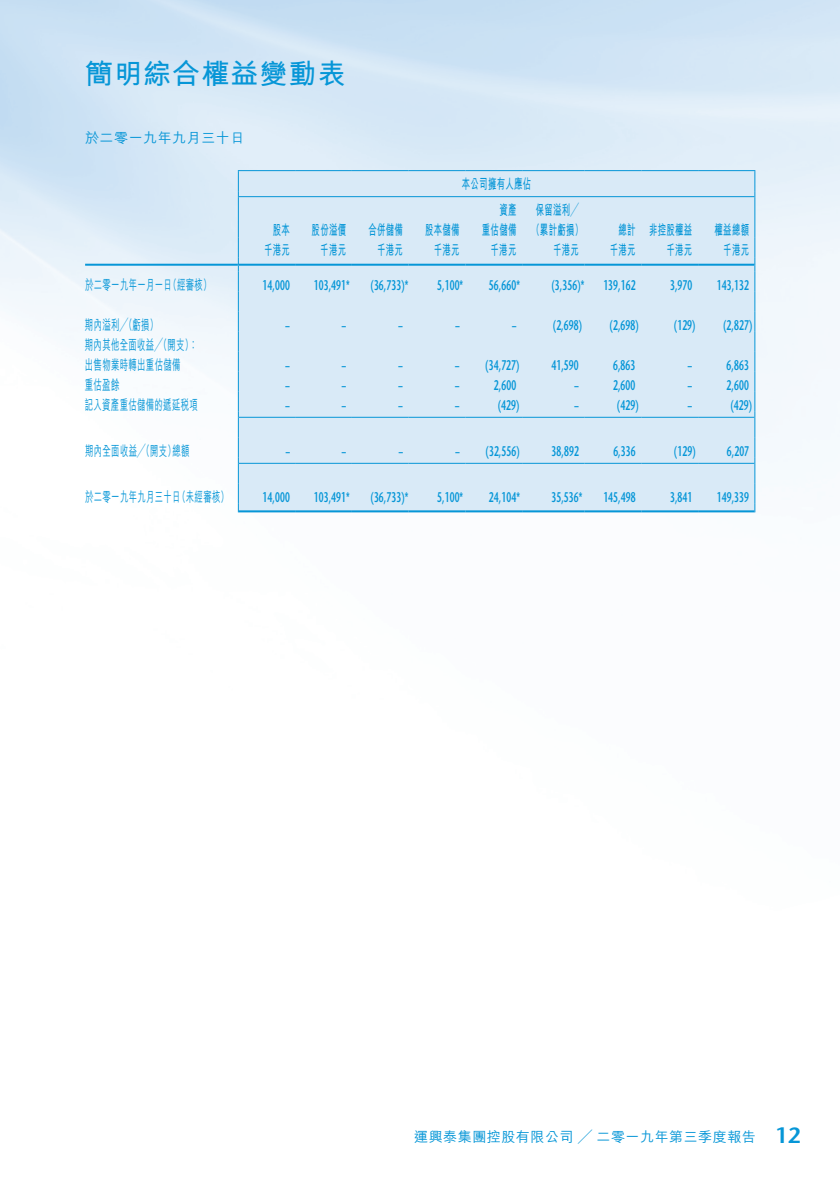
<style>
.page{position:relative;width:840px;height:1191px;background:#fff}
.page>*{position:absolute;margin:0;border:0;box-sizing:border-box;transform-origin:0 0}
.t1{font:700 28px "M Hei HK";letter-spacing:.035em;color:#0696d7}
.t2{font:600 22px "Stone Sans Std";color:#0696d7}
.t3{font:600 14px "Stone Sans Std";letter-spacing:.015em;color:#0696d7;scale:.6 1}
.t4{font:500 14px/20px "M Hei HK";letter-spacing:.035em;color:#0696d7;scale:.6 1}
.t5{font:700 14px/20px "M Hei HK";letter-spacing:.035em;color:#0696d7;text-align:right;scale:.6 1}
.t6{font:500 14px "M Hei HK";letter-spacing:.035em;color:#0696d7}
</style>
<div class="page">
<img style="left:0;top:0;width:839px;height:513px">
<div style="left:239px;top:171px;width:514px;height:339px;background:#d9eaf7"></div>
<hr style="left:238px;top:170px;width:57px;height:1px;background:#0696d7">
<hr style="left:295px;top:170px;width:56px;height:1px;background:#0696d7">
<hr style="left:351px;top:170px;width:57px;height:1px;background:#0696d7">
<hr style="left:408px;top:170px;width:57px;height:1px;background:#0696d7">
<hr style="left:465px;top:170px;width:57px;height:1px;background:#0696d7">
<hr style="left:522px;top:170px;width:62px;height:1px;background:#0696d7">
<hr style="left:584px;top:170px;width:57px;height:1px;background:#0696d7">
<hr style="left:641px;top:170px;width:56px;height:1px;background:#0696d7">
<hr style="left:697px;top:170px;width:57px;height:1px;background:#0696d7">
<svg style="left:238px;top:171px;width:1px;height:26px"></svg>
<svg style="left:753px;top:171px;width:1px;height:26px"></svg>
<hr style="left:238px;top:197px;width:1px;height:40px;background:#0696d7">
<hr style="left:753px;top:197px;width:1px;height:40px;background:#0696d7">
<svg style="left:238px;top:237px;width:1px;height:275px"></svg>
<svg style="left:753px;top:237px;width:1px;height:275px"></svg>
<hr style="left:239px;top:196px;width:514px;height:1px;background:#0696d7">
<hr style="left:85px;top:264px;width:153px;height:2px;background:#0696d7">
<hr style="left:239px;top:264px;width:56px;height:2px;background:#0696d7">
<hr style="left:295px;top:264px;width:56px;height:2px;background:#0696d7">
<hr style="left:351px;top:264px;width:57px;height:2px;background:#0696d7">
<hr style="left:408px;top:264px;width:57px;height:2px;background:#0696d7">
<hr style="left:465px;top:264px;width:57px;height:2px;background:#0696d7">
<hr style="left:522px;top:264px;width:62px;height:2px;background:#0696d7">
<hr style="left:584px;top:264px;width:57px;height:2px;background:#0696d7">
<hr style="left:641px;top:264px;width:56px;height:2px;background:#0696d7">
<hr style="left:697px;top:264px;width:56px;height:2px;background:#0696d7">
<hr style="left:239px;top:417px;width:56px;height:1px;background:#0696d7">
<hr style="left:295px;top:417px;width:56px;height:1px;background:#0696d7">
<hr style="left:351px;top:417px;width:57px;height:1px;background:#0696d7">
<hr style="left:408px;top:417px;width:57px;height:1px;background:#0696d7">
<hr style="left:465px;top:417px;width:57px;height:1px;background:#0696d7">
<hr style="left:522px;top:417px;width:62px;height:1px;background:#0696d7">
<hr style="left:584px;top:417px;width:57px;height:1px;background:#0696d7">
<hr style="left:641px;top:417px;width:56px;height:1px;background:#0696d7">
<hr style="left:697px;top:417px;width:56px;height:1px;background:#0696d7">
<hr style="left:239px;top:463px;width:56px;height:1px;background:#0696d7">
<hr style="left:295px;top:463px;width:56px;height:1px;background:#0696d7">
<hr style="left:351px;top:463px;width:57px;height:1px;background:#0696d7">
<hr style="left:408px;top:463px;width:57px;height:1px;background:#0696d7">
<hr style="left:465px;top:463px;width:57px;height:1px;background:#0696d7">
<hr style="left:522px;top:463px;width:62px;height:1px;background:#0696d7">
<hr style="left:584px;top:463px;width:57px;height:1px;background:#0696d7">
<hr style="left:641px;top:463px;width:56px;height:1px;background:#0696d7">
<hr style="left:697px;top:463px;width:56px;height:1px;background:#0696d7">
<hr style="left:239px;top:510px;width:56px;height:2px;background:#0696d7">
<hr style="left:295px;top:510px;width:56px;height:2px;background:#0696d7">
<hr style="left:351px;top:510px;width:57px;height:2px;background:#0696d7">
<hr style="left:408px;top:510px;width:57px;height:2px;background:#0696d7">
<hr style="left:465px;top:510px;width:57px;height:2px;background:#0696d7">
<hr style="left:522px;top:510px;width:62px;height:2px;background:#0696d7">
<hr style="left:584px;top:510px;width:57px;height:2px;background:#0696d7">
<hr style="left:641px;top:510px;width:56px;height:2px;background:#0696d7">
<hr style="left:697px;top:510px;width:56px;height:2px;background:#0696d7">
<h1 class="t1" style="left:85px;top:54px;width:262px">簡明綜合權益變動表</h1>
<p class="t6" style="left:85px;top:127px;width:161px">於二零一九年九月三十日</p>
<p class="t5" style="left:461px;top:173px;width:117px">本公司擁有人應佔</p>
<p class="t5" style="left:273px;top:219px;width:30px">股本</p>
<p class="t5" style="left:311px;top:219px;width:59px">股份溢價</p>
<p class="t5" style="left:368px;top:219px;width:59px">合併儲備</p>
<p class="t5" style="left:425px;top:219px;width:59px">股本儲備</p>
<p class="t5" style="left:481px;top:199px;width:59px">資產<br>重估儲備</p>
<p class="t5" style="left:535px;top:199px;width:73px">保留溢利╱</p>
<p class="t5" style="left:531px;top:219px;width:88px">（累計虧損）</p>
<p class="t5" style="left:618px;top:219px;width:30px">總計</p>
<p class="t5" style="left:648px;top:219px;width:74px">非控股權益</p>
<p class="t5" style="left:714px;top:219px;width:59px">權益總額</p>
<p class="t5" style="left:264px;top:239px;width:45px">千港元</p>
<p class="t5" style="left:320px;top:239px;width:45px">千港元</p>
<p class="t5" style="left:377px;top:239px;width:45px">千港元</p>
<p class="t5" style="left:433px;top:239px;width:45px">千港元</p>
<p class="t5" style="left:490px;top:239px;width:45px">千港元</p>
<p class="t5" style="left:552px;top:239px;width:45px">千港元</p>
<p class="t5" style="left:609px;top:239px;width:45px">千港元</p>
<p class="t5" style="left:666px;top:239px;width:45px">千港元</p>
<p class="t5" style="left:722px;top:239px;width:45px">千港元</p>
<p class="t4" style="left:168px;top:273px;width:73px">（經審核(</p>
<p class="t4" style="left:85px;top:273px;width:146px">於二零一九年一月一日</p>
<p class="t3" style="left:262px;top:277px;width:47px">14,000</p>
<p class="t3" style="left:313px;top:277px;width:61px">103,491*</p>
<p class="t3" style="left:370px;top:277px;width:65px">)36,733 *(</p>
<p class="t3" style="left:437px;top:277px;width:45px">5,100*</p>
<p class="t3" style="left:488px;top:277px;width:53px">56,660*</p>
<p class="t3" style="left:551px;top:277px;width:57px">)3,356 *(</p>
<p class="t3" style="left:603px;top:277px;width:55px">139,162</p>
<p class="t3" style="left:669px;top:277px;width:39px">3,970</p>
<p class="t3" style="left:716px;top:277px;width:55px">143,132</p>
<p class="t4" style="left:85px;top:313px;width:189px">期內溢利╱（虧損(<br>期內其他全面收益╱（開支：(</p>
<p class="t3" style="left:285px;top:317px;width:8px">–</p>
<p class="t3" style="left:341px;top:317px;width:8px">–</p>
<p class="t3" style="left:398px;top:317px;width:8px">–</p>
<p class="t3" style="left:455px;top:317px;width:8px">–</p>
<p class="t3" style="left:512px;top:317px;width:8px">–</p>
<p class="t3" style="left:552px;top:317px;width:50px">)2,698(</p>
<p class="t3" style="left:609px;top:317px;width:50px">)2,698(</p>
<p class="t3" style="left:673px;top:317px;width:38px">)129(</p>
<p class="t3" style="left:722px;top:317px;width:50px">)2,827(</p>
<p class="t4" style="left:85px;top:353px;width:161px">出售物業時轉出重估儲備</p>
<p class="t3" style="left:285px;top:357px;width:8px">–</p>
<p class="t3" style="left:341px;top:357px;width:8px">–</p>
<p class="t3" style="left:398px;top:357px;width:8px">–</p>
<p class="t3" style="left:455px;top:357px;width:8px">–</p>
<p class="t3" style="left:485px;top:357px;width:59px">)34,727(</p>
<p class="t3" style="left:551px;top:357px;width:47px">41,590</p>
<p class="t3" style="left:612px;top:357px;width:39px">6,863</p>
<p class="t3" style="left:687px;top:357px;width:8px">–</p>
<p class="t3" style="left:726px;top:357px;width:39px">6,863</p>
<p class="t4" style="left:85px;top:373px;width:59px">重估盈餘</p>
<p class="t3" style="left:285px;top:377px;width:8px">–</p>
<p class="t3" style="left:341px;top:377px;width:8px">–</p>
<p class="t3" style="left:398px;top:377px;width:8px">–</p>
<p class="t3" style="left:455px;top:377px;width:8px">–</p>
<p class="t3" style="left:493px;top:377px;width:39px">2,600</p>
<p class="t3" style="left:574px;top:377px;width:8px">–</p>
<p class="t3" style="left:612px;top:377px;width:39px">2,600</p>
<p class="t3" style="left:687px;top:377px;width:8px">–</p>
<p class="t3" style="left:726px;top:377px;width:39px">2,600</p>
<p class="t4" style="left:85px;top:393px;width:190px">記入資產重估儲備的遞延稅項</p>
<p class="t3" style="left:285px;top:397px;width:8px">–</p>
<p class="t3" style="left:341px;top:397px;width:8px">–</p>
<p class="t3" style="left:398px;top:397px;width:8px">–</p>
<p class="t3" style="left:455px;top:397px;width:8px">–</p>
<p class="t3" style="left:497px;top:397px;width:38px">)429(</p>
<p class="t3" style="left:574px;top:397px;width:8px">–</p>
<p class="t3" style="left:616px;top:397px;width:38px">)429(</p>
<p class="t3" style="left:687px;top:397px;width:8px">–</p>
<p class="t3" style="left:730px;top:397px;width:38px">)429(</p>
<p class="t4" style="left:85px;top:439px;width:175px">期內全面收益╱（開支 總額</p>
<p class="t4" style="left:167px;top:439px;width:15px">）</p>
<p class="t3" style="left:285px;top:443px;width:8px">–</p>
<p class="t3" style="left:342px;top:443px;width:8px">–</p>
<p class="t3" style="left:398px;top:443px;width:8px">–</p>
<p class="t3" style="left:455px;top:443px;width:8px">–</p>
<p class="t3" style="left:485px;top:443px;width:59px">)32,556(</p>
<p class="t3" style="left:551px;top:443px;width:47px">38,892</p>
<p class="t3" style="left:613px;top:443px;width:39px">6,336</p>
<p class="t3" style="left:673px;top:443px;width:38px">)129(</p>
<p class="t3" style="left:726px;top:443px;width:39px">6,207</p>
<p class="t4" style="left:177px;top:486px;width:88px">（未經審核(</p>
<p class="t4" style="left:85px;top:486px;width:161px">於二零一九年九月三十日</p>
<p class="t3" style="left:262px;top:489px;width:47px">14,000</p>
<p class="t3" style="left:313px;top:489px;width:61px">103,491*</p>
<p class="t3" style="left:370px;top:489px;width:65px">)36,733 *(</p>
<p class="t3" style="left:437px;top:489px;width:45px">5,100*</p>
<p class="t3" style="left:488px;top:489px;width:53px">24,104*</p>
<p class="t3" style="left:551px;top:489px;width:53px">35,536*</p>
<p class="t3" style="left:603px;top:489px;width:55px">145,498</p>
<p class="t3" style="left:669px;top:489px;width:39px">3,841</p>
<p class="t3" style="left:716px;top:489px;width:55px">149,339</p>
<p class="t6" style="left:414px;top:1126px;width:343px">運興泰集團控股有限公司 ╱ 二零一九年第三季度報告</p>
<h2 class="t2" style="left:774px;top:1121px;width:27px">12</h2>
</div>
